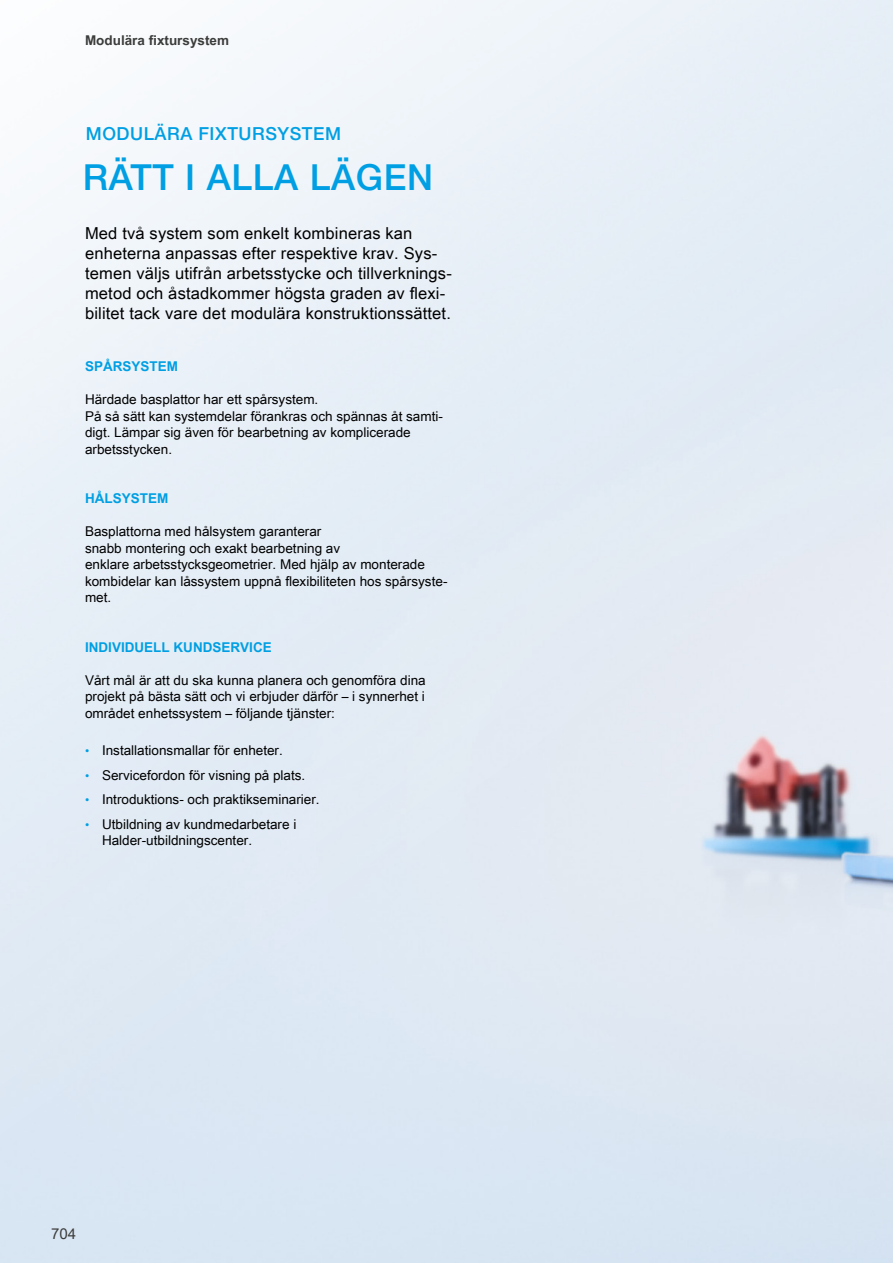
<style>
.page{position:relative;width:893px;height:1263px;background:#fff}
.page>*{position:absolute;margin:0;border:0;box-sizing:border-box;transform-origin:0 0}
.t1{font:500 36px "Helvetica Neue LT Std";letter-spacing:.02em;color:#009fe3}
.t2{font:500 18px "Helvetica Neue LT Std";letter-spacing:.03em;color:#009fe3}
.t3{font:16.5px/19.8px "Arial Unicode MS";letter-spacing:.01em;color:#000}
.t4{font:15px "Arial Unicode MS";color:#3c3c3b}
.t5{font:13.5px/16.5px "Arial Unicode MS";color:#000}
.t6{font:700 13.5px "Arial Unicode MS";color:#009fe3}
.t7{font:700 13.5px "Arial Unicode MS";color:#3c3c3b}
.s1{font-family:"Arial";font-size:12px;color:#009fe3}
</style>
<div class="page">
<img style="left:0;top:0;width:893px;height:1263px">
<p class="t7" style="left:85px;top:30px;width:146px">Modulära fixtursystem</p>
<h2 class="t2" style="left:86px;top:123px;width:257px">MODULÄRA FIXTURSYSTEM</h2>
<h1 class="t1" style="left:83px;top:156px;width:352px">RÄTT I ALLA LÄGEN</h1>
<p class="t3" style="left:85px;top:223px;width:368px">Med två system som enkelt kombineras kan enheterna anpassas efter respektive krav. Sys&shy;temen väljs utifrån arbetsstycke och tillverknings&shy;metod och åstadkommer högsta graden av flexi&shy;bilitet tack vare det modulära konstruktionssättet.</p>
<p class="t6" style="left:85px;top:356px;width:95px">SPÅRSYSTEM</p>
<p class="t5" style="left:85px;top:391px;width:359px">Härdade basplattor har ett spårsystem.<br>På så sätt kan systemdelar förankras och spännas åt samti&shy;digt. Lämpar sig även för bearbetning av komplicerade arbetsstycken.</p>
<p class="t6" style="left:85px;top:488px;width:85px">HÅLSYSTEM</p>
<p class="t5" style="left:85px;top:523px;width:364px">Basplattorna med hålsystem garanterar<br>snabb montering och exakt bearbetning av<br>enklare arbetsstycksgeometrier. Med hjälp av monterade kombidelar kan låssystem uppnå flexibiliteten hos spårsyste&shy;met.</p>
<p class="t6" style="left:85px;top:637px;width:188px">INDIVIDUELL KUNDSERVICE</p>
<p class="t5" style="left:85px;top:672px;width:342px;text-align:justify">Vårt mål är att du ska kunna planera och genomföra dina projekt på bästa sätt och vi erbjuder därför – i synnerhet i området enhetssystem – följande tjänster:</p>
<p class="t5" style="left:85px;top:742px;width:199px"><span class="s1">•</span> Installationsmallar för enheter.</p>
<p class="t5" style="left:85px;top:766px;width:222px"><span class="s1">•</span> Servicefordon för visning på plats.</p>
<p class="t5" style="left:85px;top:791px;width:236px"><span class="s1">•</span> Introduktions- och praktikseminarier.</p>
<p class="t5" style="left:102px;top:816px;width:196px;text-indent:-17px"><span class="s1">•</span> Utbildning av kundmedarbetare i<br>Halder-utbildningscenter.</p>
<p class="t4" style="left:51px;top:1223px;width:27px">704</p>
</div>
